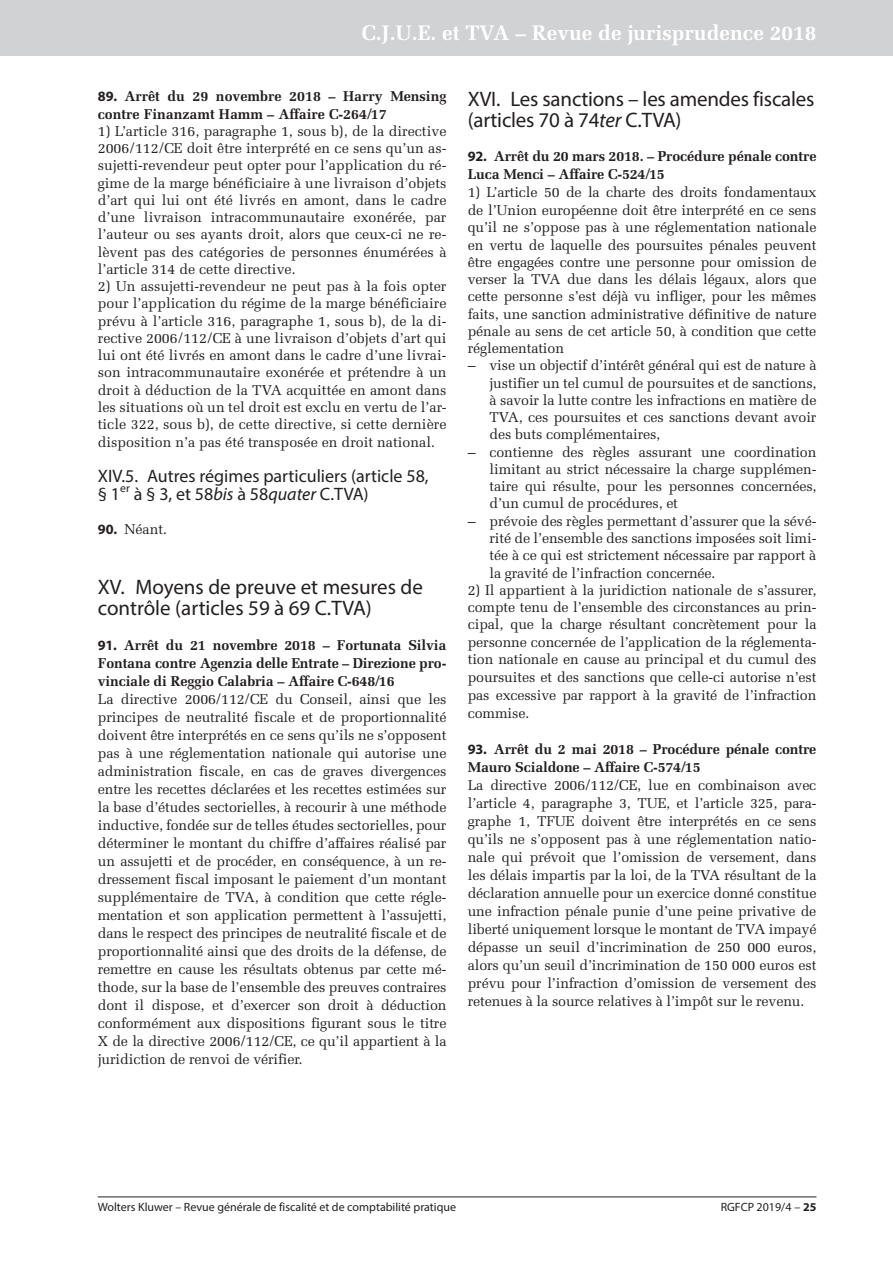
<style>
.page{position:relative;width:893px;height:1263px;background:#fff}
.page>*{position:absolute;margin:0;border:0;box-sizing:border-box;transform-origin:0 0}
.t1{font:21px/21px "Myriad Pro";letter-spacing:-.01em;color:#231f20}
.t2{font:700 21px "Melior LT Std";color:#fff}
.t3{font:18px/18px "Myriad Pro";color:#231f20}
.t4{font:14.25px/18px "Melior LT Std";letter-spacing:-.01em;color:#231f20;text-align:justify}
.t5{font:700 14.25px/18px "Melior LT Std";letter-spacing:-.01em;color:#231f20}
.t6{font:12px "Myriad Pro";color:#231f20}
.s1{font-family:"Myriad Pro"}
.s2{font-style:italic}
.s3{font-family:"Myriad Pro";font-weight:700}
.s4{font-weight:700}
</style>
<div class="page">
<div style="left:0;top:0;width:893px;height:55px;background:#d1d2d4"></div>
<hr style="left:98px;top:1196px;width:718px;height:1px;background:#231f20">
<h1 class="t2" style="left:362px;top:20px;width:456px">C.J.U.E. et TVA – Revue de jurisprudence 2018</h1>
<p class="t5" style="left:98px;top:87px;width:350px"><span class="s1">89.</span> Arrêt du 29 novembre 2018 – Harry Mensing contre Finanzamt Hamm – Affaire C-264/17</p>
<p class="t4" style="left:98px;top:122px;width:350px;line-height:17.2px">1) L’article 316, paragraphe 1, sous b), de la directive 2006/112/CE doit être interprété en ce sens qu’un as&shy;sujetti-revendeur peut opter pour l’application du ré&shy;gime de la marge bénéficiaire à une livraison d’objets d’art qui lui ont été livrés en amont, dans le cadre d’une livraison intracommunautaire exonérée, par l’auteur ou ses ayants droit, alors que ceux-ci ne re&shy;lèvent pas des catégories de personnes énumérées à l’article 314 de cette directive.</p>
<p class="t4" style="left:98px;top:278px;width:350px;line-height:17.4px">2) Un assujetti-revendeur ne peut pas à la fois opter pour l’application du régime de la marge bénéficiaire prévu à l’article 316, paragraphe 1, sous b), de la di&shy;rective 2006/112/CE à une livraison d’objets d’art qui lui ont été livrés en amont dans le cadre d’une livrai&shy;son intracommunautaire exonérée et prétendre à un droit à déduction de la TVA acquittée en amont dans les situations où un tel droit est exclu en vertu de l’ar&shy;ticle 322, sous b), de cette directive, si cette dernière disposition n’a pas été transposée en droit national.</p>
<p class="t3" style="left:98px;top:466px;width:332px">XIV.5. Autres régimes particuliers (article 58, § 1<sup>er</sup> à § 3, et 58<span class="s2">bis</span> à 58<span class="s2">quater</span> C.TVA)</p>
<p class="t4" style="left:98px;top:520px;width:71px"><span class="s3">90.</span> Néant.</p>
<h1 class="t1" style="left:98px;top:576px;width:327px">XV. Moyens de preuve et mesures de contrôle (articles 59 à 69 C.TVA)</h1>
<p class="t5" style="left:98px;top:636px;width:350px;text-align:justify"><span class="s1">91.</span> Arrêt du 21 novembre 2018 – Fortunata Silvia Fontana contre Agenzia delle Entrate – Direzione pro&shy;vinciale di Reggio Calabria – Affaire C-648/16</p>
<p class="t4" style="left:98px;top:690px;width:350px">La directive 2006/112/CE du Conseil, ainsi que les principes de neutralité fiscale et de proportionnalité doivent être interprétés en ce sens qu’ils ne s’opposent pas à une réglementation nationale qui autorise une administration fiscale, en cas de graves divergences entre les recettes déclarées et les recettes estimées sur la base d’études sectorielles, à recourir à une méthode inductive, fondée sur de telles études sectorielles, pour déterminer le montant du chiffre d’affaires réalisé par un assujetti et de procéder, en conséquence, à un re&shy;dressement fiscal imposant le paiement d’un montant supplémentaire de TVA, à condition que cette régle&shy;mentation et son application permettent à l’assujetti, dans le respect des principes de neutralité fiscale et de proportionnalité ainsi que des droits de la défense, de remettre en cause les résultats obtenus par cette mé&shy;thode, sur la base de l’ensemble des preuves contraires dont il dispose, et d’exercer son droit à déduction conformément aux dispositions figurant sous le titre X de la directive 2006/112/CE, ce qu’il appartient à la juridiction de renvoi de vérifier.</p>
<h1 class="t1" style="left:468px;top:88px;width:348px">XVI. Les sanctions – les amendes fiscales (articles 70 à 74<span class="s2">ter</span> C.TVA)</h1>
<p class="t5" style="left:468px;top:147px;width:350px"><span class="s1">92.</span> Arrêt du 20 mars 2018. – Procédure pénale contre<br>Luca Menci – Affaire C-524/15</p>
<p class="t4" style="left:468px;top:184px;width:350px;line-height:17.4px">1) L’article 50 de la charte des droits fondamentaux de l’Union européenne doit être interprété en ce sens qu’il ne s’oppose pas à une réglementation nationale en vertu de laquelle des poursuites pénales peuvent être engagées contre une personne pour omission de verser la TVA due dans les délais légaux, alors que cette personne s’est déjà vu infliger, pour les mêmes faits, une sanction administrative définitive de nature pénale au sens de cet article 50, à condition que cette réglementation</p>
<p class="t4" style="left:489px;top:357px;width:328px;line-height:17.2px;text-indent:-22px">– vise un objectif d’intérêt général qui est de nature à justifier un tel cumul de poursuites et de sanctions, à savoir la lutte contre les infractions en matière de TVA, ces poursuites et ces sanctions devant avoir des buts complémentaires,</p>
<p class="t4" style="left:489px;top:443px;width:328px;line-height:17.2px;text-indent:-22px">– contienne des règles assurant une coordination limitant au strict nécessaire la charge supplémen&shy;taire qui résulte, pour les personnes concernées, d’un cumul de procédures, et</p>
<p class="t4" style="left:489px;top:512px;width:328px;line-height:17.2px;text-indent:-22px">– prévoie des règles permettant d’assurer que la sévé&shy;rité de l’ensemble des sanctions imposées soit limi&shy;tée à ce qui est strictement nécessaire par rapport à la gravité de l’infraction concernée.</p>
<p class="t4" style="left:468px;top:581px;width:350px;line-height:17.5px">2) Il appartient à la juridiction nationale de s’assurer, compte tenu de l’ensemble des circonstances au prin&shy;cipal, que la charge résultant concrètement pour la personne concernée de l’application de la réglementa&shy;tion nationale en cause au principal et du cumul des poursuites et des sanctions que celle-ci autorise n’est pas excessive par rapport à la gravité de l’infraction commise.</p>
<p class="t5" style="left:468px;top:740px;width:350px"><span class="s1">93.</span> Arrêt du 2 mai 2018 – Procédure pénale contre<br>Mauro Scialdone – Affaire C-574/15</p>
<p class="t4" style="left:468px;top:776px;width:350px">La directive 2006/112/CE, lue en combinaison avec l’article 4, paragraphe 3, TUE, et l’article 325, para&shy;graphe 1, TFUE doivent être interprétés en ce sens qu’ils ne s’opposent pas à une réglementation natio&shy;nale qui prévoit que l’omission de versement, dans les délais impartis par la loi, de la TVA résultant de la déclaration annuelle pour un exercice donné constitue une infraction pénale punie d’une peine privative de liberté uniquement lorsque le montant de TVA impayé dépasse un seuil d’incrimination de 250 000 euros, alors qu’un seuil d’incrimination de 150 000 euros est prévu pour l’infraction d’omission de versement des retenues à la source relatives à l’impôt sur le revenu.</p>
<p class="t6" style="left:98px;top:1199px;width:360px">Wolters Kluwer – Revue générale de fiscalité et de comptabilité pratique</p>
<p class="t6" style="left:721px;top:1199px;width:97px">RGFCP 2019/4 – <span class="s4">25</span></p>
</div>
